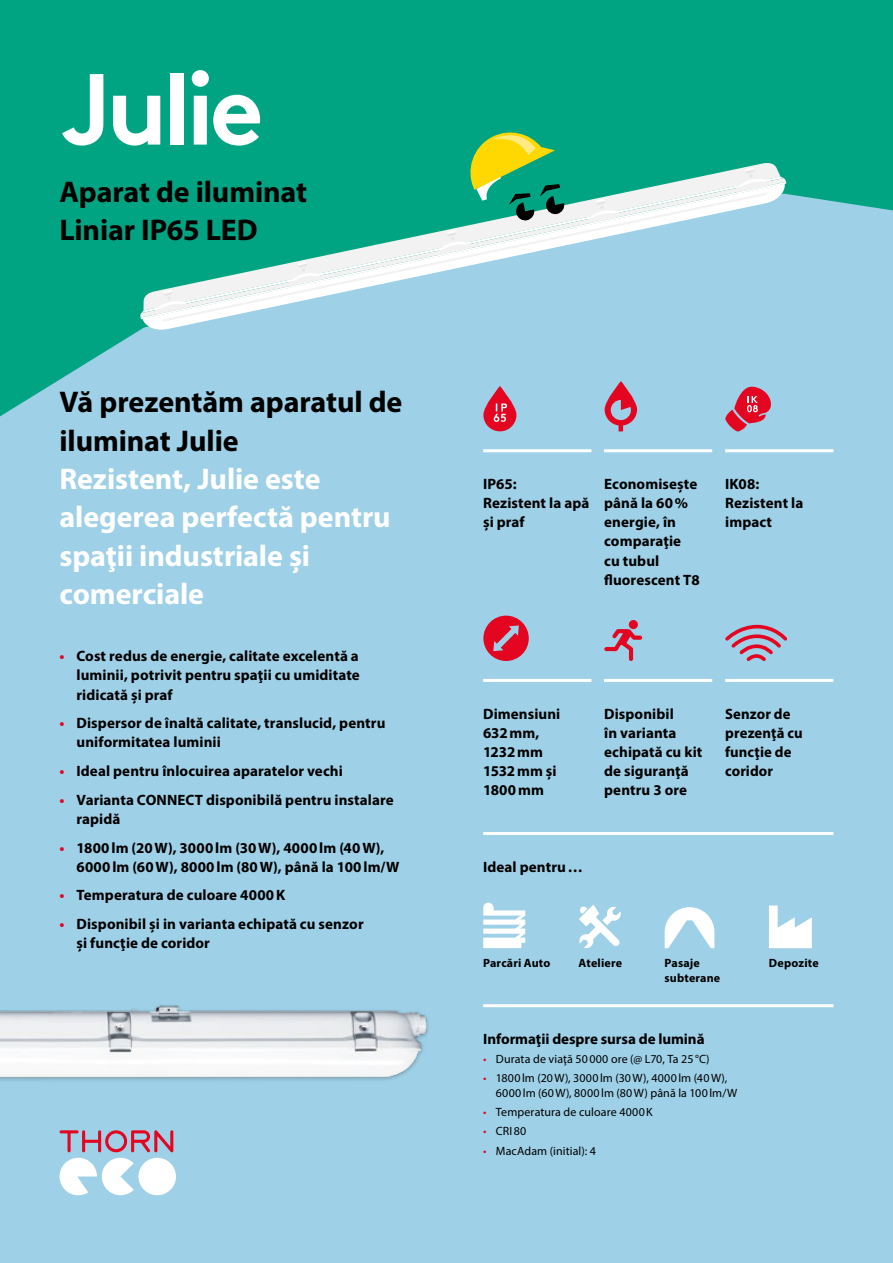
<style>
.page{position:relative;width:893px;height:1263px;background:#9ed0e7}
.page>*{position:absolute;margin:0;border:0;box-sizing:border-box;transform-origin:0 0}
.t1{font:700 100.65px "Brown";letter-spacing:-.045em;color:#fff}
.t2{font:700 30px/38.2px "Myriad Pro";letter-spacing:-.005em;color:#fff}
.t3{font:700 30px/38.2px "Myriad Pro";letter-spacing:-.005em;color:#000}
.t4{font:700 15px/19.2px "Myriad Pro";letter-spacing:.005em;color:#000}
.t5{font:12px/14.9px "Myriad Pro";letter-spacing:.01em;color:#000}
.t6{font:700 12px/14.9px "Myriad Pro";letter-spacing:.015em;color:#000}
.s1{color:#e40521}
</style>
<div class="page">
<svg style="left:0;top:0;width:893px;height:416px;fill:#00a482"></svg>
<svg style="left:140px;top:128px;width:646px;height:204px"></svg>
<img style="left:0;top:1005px;width:428px;height:76px">
<hr style="left:483px;top:1004px;width:350px;height:3px;background:#fff">
<hr style="left:483px;top:832px;width:350px;height:3px;background:#fff">
<svg style="left:605px;top:381px;width:32px;height:50px"></svg>
<svg style="left:725px;top:387px;width:46px;height:44px"></svg>
<svg style="left:483px;top:386px;width:33px;height:45px"></svg>
<svg style="left:494px;top:403px;width:13px;height:19px"></svg>
<svg style="left:483px;top:616px;width:46px;height:45px"></svg>
<svg style="left:604px;top:629px;width:38px;height:32px"></svg>
<div style="left:629px;top:620px;width:9px;height:9px;background:#e40521;border-radius:50%"></div>
<svg style="left:483px;top:903px;width:42px;height:45px"></svg>
<svg style="left:579px;top:904px;width:42px;height:44px"></svg>
<svg style="left:665px;top:907px;width:49px;height:41px"></svg>
<hr style="left:725px;top:449px;width:108px;height:3px;background:#fff">
<hr style="left:604px;top:449px;width:108px;height:3px;background:#fff">
<hr style="left:604px;top:679px;width:108px;height:3px;background:#fff">
<hr style="left:483px;top:449px;width:108px;height:3px;background:#fff">
<hr style="left:483px;top:679px;width:108px;height:3px;background:#fff">
<svg style="left:769px;top:905px;width:43px;height:43px"></svg>
<svg style="left:725px;top:625px;width:62px;height:36px"></svg>
<hr style="left:725px;top:679px;width:108px;height:3px;background:#fff">
<div style="left:138px;top:1158px;width:38px;height:37px;background:#fff;border-radius:50%"></div>
<svg style="left:60px;top:1130px;width:113px;height:65px"></svg>
<h1 class="t1" style="left:61px;top:28px;width:205px">Julie</h1>
<h2 class="t3" style="left:60px;top:172px;width:249px">Aparat de iluminat<br>Liniar IP65 LED</h2>
<h2 class="t3" style="left:60px;top:382px;width:344px">Vă prezentăm aparatul de iluminat Julie</h2>
<h2 class="t2" style="left:60px;top:459px;width:333px">Rezistent, Julie este alegerea perfectă pentru spaţii industriale și comerciale</h2>
<p class="t4" style="left:77px;top:646px;width:285px;text-align:justify;text-indent:-17px"><span class="s1">•</span> Cost redus de energie, calitate excelentă a luminii, potrivit pentru spaţii cu umiditate ridicată și praf</p>
<p class="t4" style="left:77px;top:713px;width:310px;text-indent:-17px"><span class="s1">•</span> Dispersor de înaltă calitate, translucid, pentru uniformitatea luminii</p>
<p class="t4" style="left:60px;top:761px;width:285px"><span class="s1">•</span> Ideal pentru înlocuirea aparatelor vechi</p>
<p class="t4" style="left:77px;top:790px;width:319px;text-indent:-17px"><span class="s1">•</span> Varianta CONNECT disponibilă pentru instalare rapidă</p>
<p class="t4" style="left:77px;top:837px;width:324px;text-indent:-17px"><span class="s1">•</span> 1800lm (20W), 3000lm (30W), 4000lm (40W),<br>6000lm (60W), 8000lm (80W), până la 100lm/W</p>
<p class="t4" style="left:60px;top:885px;width:227px"><span class="s1">•</span> Temperatura de culoare 4000K</p>
<p class="t4" style="left:77px;top:914px;width:289px;text-indent:-17px"><span class="s1">•</span> Disponibil și in varianta echipată cu senzor și funcţie de coridor</p>
<p class="t4" style="left:483px;top:474px;width:108px">IP65:<br>Rezistent la apă și praf</p>
<p class="t4" style="left:604px;top:474px;width:97px">Economisește până la 60% energie, în comparaţie cu tubul fluorescent T8</p>
<p class="t4" style="left:725px;top:474px;width:80px">IK08:<br>Rezistent la impact</p>
<p class="t4" style="left:483px;top:703px;width:79px">Dimensiuni<br>632mm,<br>1232mm<br>1532mm și<br>1800mm</p>
<p class="t4" style="left:604px;top:704px;width:100px">Disponibil<br>în varianta echipată cu kit de siguranţă pentru 3 ore</p>
<p class="t4" style="left:725px;top:703px;width:79px">Senzor de prezenţă cu funcţie de coridor</p>
<p class="t4" style="left:483px;top:857px;width:101px">Ideal pentru…</p>
<p class="t6" style="left:483px;top:955px;width:69px">Parcări Auto</p>
<p class="t6" style="left:579px;top:955px;width:45px">Ateliere</p>
<p class="t6" style="left:665px;top:955px;width:57px">Pasaje subterane</p>
<p class="t6" style="left:769px;top:955px;width:51px">Depozite</p>
<p class="t4" style="left:483px;top:1029px;width:223px">Informaţii despre sursa de lumină</p>
<p class="t5" style="left:483px;top:1051px;width:228px"><span class="s1">•</span> Durata de viaţă 50000 ore (@ L70, Ta 25°C)</p>
<p class="t5" style="left:496px;top:1070px;width:243px;text-indent:-13px"><span class="s1">•</span> 1800lm (20W), 3000lm (30W), 4000lm (40W),<br>6000lm (60W), 8000lm (80W) până la 100lm/W</p>
<p class="t5" style="left:483px;top:1104px;width:171px"><span class="s1">•</span> Temperatura de culoare 4000K</p>
<p class="t5" style="left:483px;top:1124px;width:45px"><span class="s1">•</span> CRI80</p>
<p class="t5" style="left:483px;top:1143px;width:114px"><span class="s1">•</span> MacAdam (initial): 4</p>
</div>
